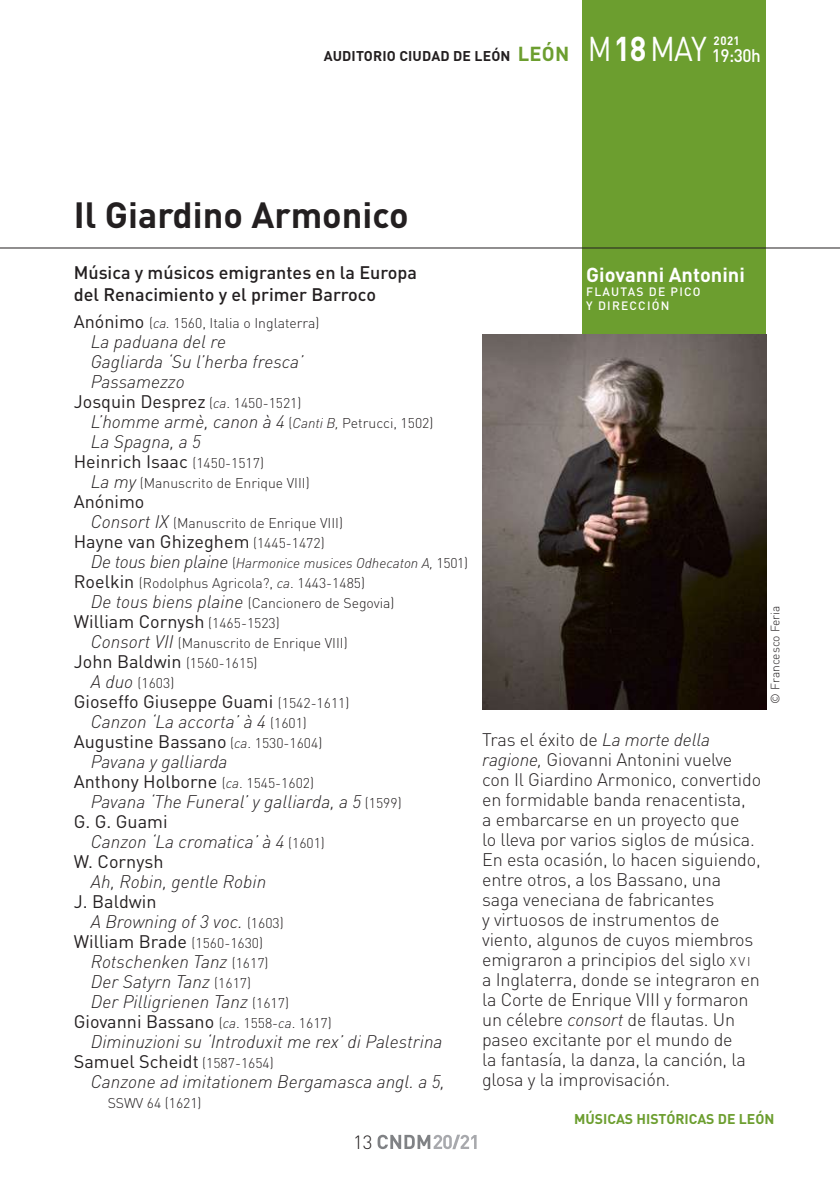
<style>
.page{position:relative;width:840px;height:1191px;background:#fff}
.page>*{position:absolute;margin:0;border:0;box-sizing:border-box;transform-origin:0 0}
.t1{font:700 36px "DIN";color:#231f20}
.t2{font:34px "DIN";color:#fff;scale:.86 1}
.t3{font:700 20px "DIN";color:#fff}
.t4{font:300 19px "DIN";color:#231f20}
.t5{font:300 18px/20px "DIN";letter-spacing:-.01em;color:#231f20}
.t6{font:italic 300 18px "DIN";color:#231f20}
.t7{font:18px "DIN";color:#231f20}
.t8{font:500 18px/21.6px "DIN";color:#231f20}
.t9{font:500 18px "DIN";color:#fff;scale:.95 1}
.t10{font:300 14px "DIN";color:#231f20}
.t11{font:italic 300 14px "DIN";color:#231f20}
.t12{font:700 14px "DIN";letter-spacing:.01em;color:#231f20}
.t13{font:700 14px "DIN";color:#6c9e2f}
.t14{font:500 12px/14px "DIN";letter-spacing:.1em;color:#fff}
.t15{font:300 12px "DIN";color:#231f20}
.t16{font:700 12px "DIN";color:#fff;scale:.95 1}
.s1{font-size:20px;color:#6c9e2f}
.s2{font-weight:700}
.s3{font-weight:400;font-size:18px}
.s4{font-style:italic}
.s5{font-weight:300;font-size:14px}
.s6{font-weight:300;font-style:italic;font-size:14px}
.s7{font-style:normal;font-size:14px}
.s8{font-size:14px}
.s9{font-style:italic;font-size:18px}
.s10{font-size:18px}
.s11{font-style:normal}
.s12{font-size:12.6px}
</style>
<div class="page">
<svg style="left:377px;top:1134px;width:99px;height:15px"></svg>
<div style="left:582px;top:0;width:183px;height:676px;background:#6c9e2f"></div>
<hr style="left:0;top:248px;width:839px;height:1px;background:#231f20">
<img style="left:482px;top:334px;width:283px;height:375px">
<p class="t12" style="left:323px;top:46px;width:247px">AUDITORIO CIUDAD DE LEÓN <span class="s1">LEÓN</span></p>
<h2 class="t2" style="left:587px;top:28px;width:140px">M<span class="s2">18</span>MAY</h2>
<p class="t16" style="left:713px;top:32px;width:29px">2021</p>
<p class="t9" style="left:711px;top:44px;width:53px">19:30h</p>
<h1 class="t1" style="left:74px;top:192px;width:336px">Il Giardino Armonico</h1>
<p class="t8" style="left:74px;top:261px;width:344px">Música y músicos emigrantes en la Europa del Renacimiento y el primer Barroco</p>
<p class="t10" style="left:74px;top:314px;width:247px"><span class="s3">Anónimo</span> (<span class="s4">ca.</span> 1560, Italia o Inglaterra)</p>
<p class="t6" style="left:91px;top:330px;width:137px">La paduana del re</p>
<p class="t6" style="left:91px;top:350px;width:214px">Gagliarda ‘Su l’herba fresca’</p>
<p class="t6" style="left:91px;top:370px;width:95px">Passamezzo</p>
<p class="t7" style="left:74px;top:390px;width:229px">Josquin Desprez <span class="s5">(</span><span class="s6">ca</span><span class="s5">. 1450-1521)</span></p>
<p class="t6" style="left:91px;top:410px;width:344px">L’homme armè, canon à 4 <span class="s7">(</span><span class="s8">Canti B,</span> <span class="s7">Petrucci, 1502)</span></p>
<p class="t6" style="left:91px;top:430px;width:111px">La Spagna, a 5</p>
<p class="t7" style="left:74px;top:450px;width:192px">Heinrich Isaac <span class="s5">(1450-1517)</span></p>
<p class="t10" style="left:91px;top:474px;width:220px"><span class="s9">La my</span> (Manuscrito de Enrique VIII)</p>
<p class="t7" style="left:74px;top:490px;width:72px">Anónimo</p>
<p class="t10" style="left:91px;top:514px;width:253px"><span class="s9">Consort IX</span> (Manuscrito de Enrique VIII)</p>
<p class="t7" style="left:74px;top:530px;width:252px">Hayne van Ghizeghem <span class="s5">(1445-1472)</span></p>
<p class="t11" style="left:91px;top:554px;width:378px"><span class="s10">De tous bien plaine</span> <span class="s11">(</span>Harmonice musices Odhecaton A, <span class="s11">1501)</span></p>
<p class="t10" style="left:74px;top:574px;width:292px"><span class="s3">Roelkin</span> (Rodolphus Agricola?, <span class="s4">ca</span>. 1443-1485)</p>
<p class="t10" style="left:91px;top:594px;width:305px"><span class="s9">De tous biens plaine</span> (Cancionero de Segovia)</p>
<p class="t7" style="left:74px;top:610px;width:207px">William Cornysh <span class="s5">(1465-1523)</span></p>
<p class="t10" style="left:91px;top:634px;width:258px"><span class="s9">Consort VII</span> (Manuscrito de Enrique VIII)</p>
<p class="t7" style="left:74px;top:650px;width:185px">John Baldwin <span class="s5">(1560-1615)</span></p>
<p class="t10" style="left:91px;top:674px;width:85px"><span class="s9">A duo</span> (1603)</p>
<p class="t7" style="left:74px;top:690px;width:277px">Gioseffo Giuseppe Guami <span class="s5">(1542-1611)</span></p>
<p class="t6" style="left:91px;top:710px;width:217px">Canzon ‘La accorta’ à 4 <span class="s7">(1601)</span></p>
<p class="t7" style="left:74px;top:730px;width:250px">Augustine Bassano <span class="s5">(</span><span class="s6">ca</span><span class="s5">. 1530-1604)</span></p>
<p class="t6" style="left:91px;top:750px;width:138px">Pavana y galliarda</p>
<p class="t7" style="left:74px;top:770px;width:242px">Anthony Holborne <span class="s5">(</span><span class="s6">ca</span><span class="s5">. 1545-1602)</span></p>
<p class="t6" style="left:91px;top:790px;width:312px">Pavana ‘The Funeral’ y galliarda, a 5 <span class="s7">(1599)</span></p>
<p class="t7" style="left:74px;top:810px;width:95px">G. G. Guami</p>
<p class="t6" style="left:91px;top:830px;width:235px">Canzon ‘La cromatica’ à 4 <span class="s7">(1601)</span></p>
<p class="t7" style="left:74px;top:850px;width:91px">W. Cornysh</p>
<p class="t6" style="left:91px;top:870px;width:177px">Ah, Robin, gentle Robin</p>
<p class="t7" style="left:74px;top:890px;width:84px">J. Baldwin</p>
<p class="t6" style="left:91px;top:910px;width:194px">A Browning of 3 voc. <span class="s7">(1603)</span></p>
<p class="t7" style="left:74px;top:930px;width:191px">William Brade <span class="s5">(1560-1630)</span></p>
<p class="t6" style="left:91px;top:950px;width:179px">Rotschenken Tanz <span class="s7">(1617)</span></p>
<p class="t6" style="left:91px;top:970px;width:162px">Der Satyrn Tanz <span class="s7">(1617)</span></p>
<p class="t6" style="left:91px;top:990px;width:199px">Der Pilligrienen Tanz <span class="s7">(1617)</span></p>
<p class="t7" style="left:74px;top:1010px;width:259px">Giovanni Bassano <span class="s5">(</span><span class="s6">ca</span><span class="s5">. 1558-</span><span class="s6">ca</span><span class="s5">. 1617)</span></p>
<p class="t6" style="left:91px;top:1030px;width:353px">Diminuzioni su ‘Introduxit me rex’ di Palestrina</p>
<p class="t7" style="left:74px;top:1050px;width:201px">Samuel Scheidt <span class="s5">(1587-1654)</span></p>
<p class="t6" style="left:91px;top:1070px;width:355px">Canzone ad imitationem Bergamasca angl. a 5,</p>
<p class="t10" style="left:108px;top:1094px;width:95px">SSWV 64 (1621)</p>
<p class="t4" style="left:353px;top:1130px;width:21px">13</p>
<p class="t3" style="left:586px;top:262px;width:160px">Giovanni Antonini</p>
<p class="t14" style="left:586px;top:284px;width:116px">FLAUTAS DE PICO<br>Y DIRECCIÓN</p>
<p class="t15" style="left:767px;top:703px;width:100px;rotate:-90deg">© Francesco Feria</p>
<p class="t5" style="left:482px;top:729px;width:280px">Tras el éxito de <span class="s4">La morte della ragione,</span> Giovanni Antonini vuelve con Il Giardino Armonico, convertido en formidable banda renacentista,<br>a embarcarse en un proyecto que<br>lo lleva por varios siglos de música.<br>En esta ocasión, lo hacen siguiendo, entre otros, a los Bassano, una saga veneciana de fabricantes<br>y virtuosos de instrumentos de viento, algunos de cuyos miembros emigraron a principios del siglo <span class="s12">x v i </span>a Inglaterra, donde se integraron en la Corte de Enrique VIII y formaron un célebre <span class="s4">consort</span> de flautas. Un paseo excitante por el mundo de<br>la fantasía, la danza, la canción, la glosa y la improvisación.</p>
<p class="t13" style="left:574px;top:1110px;width:201px">MÚSICAS HISTÓRICAS DE LEÓN</p>
</div>
